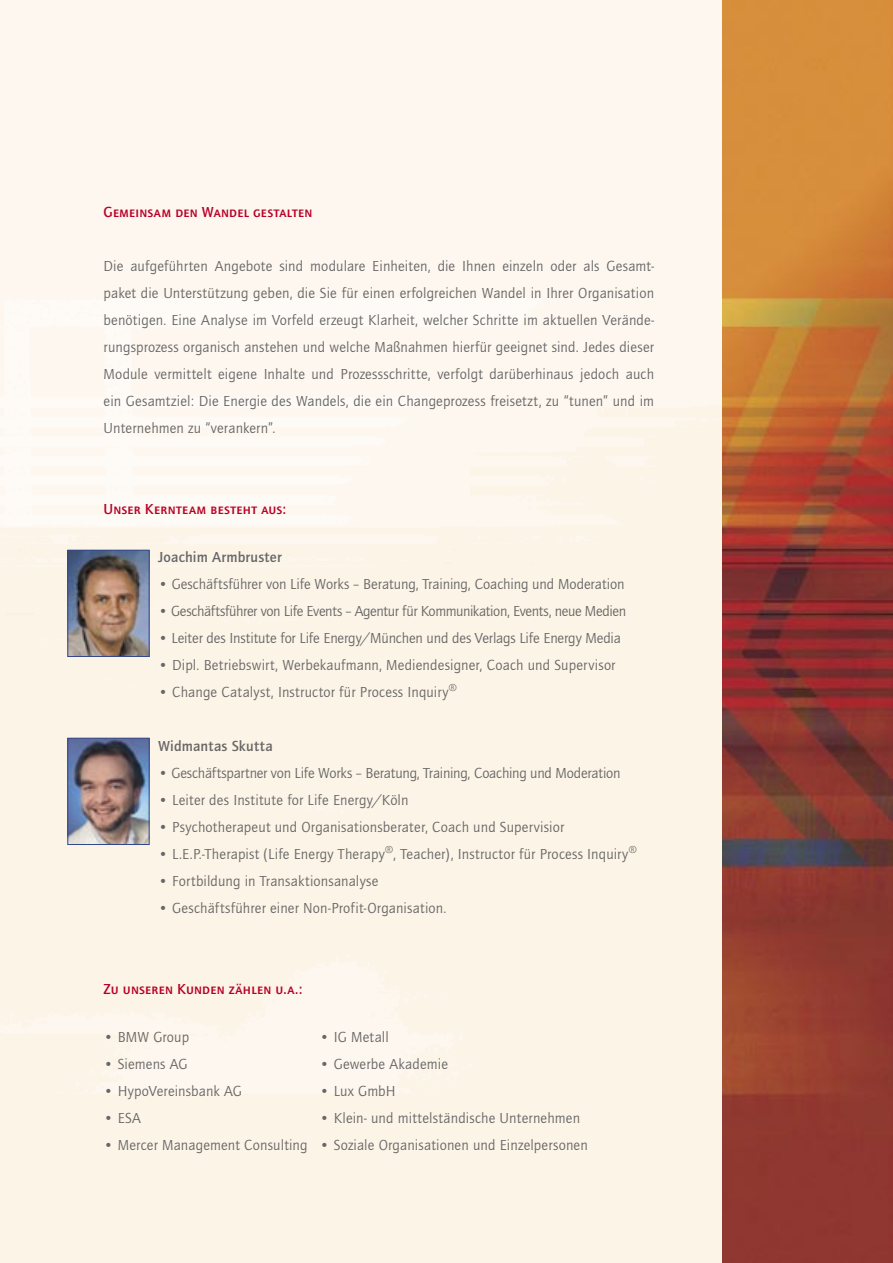
<style>
.page{position:relative;width:893px;height:1263px;background:#fff}
.page>*{position:absolute;margin:0;border:0;box-sizing:border-box;transform-origin:0 0}
.t1{font:15px/27px "Quay Itc T";letter-spacing:.01em;color:#686767;text-align:justify}
.t2{font:700 15px "Quay Itc SCT";letter-spacing:.015em;color:#b90027}
.t3{font:15px "Quay Itc T";letter-spacing:-.025em;color:#686767}
.t4{font:15px "Quay Itc T";letter-spacing:-.015em;color:#686767}
.t5{font:15px "Quay Itc T";letter-spacing:-.01em;color:#686767}
.t6{font:700 15px "Quay Itc T";letter-spacing:.015em;color:#686767}
</style>
<div class="page">
<div style="left:0;top:0;width:723px;height:1263px;background:#fcf4e7"></div>
<img style="left:723px;top:0;width:170px;height:1263px">
<img style="left:69px;top:552px;width:78px;height:103px">
<div style="left:67px;top:550px;width:82px;height:107px;border:1px solid #35488b"></div>
<img style="left:69px;top:740px;width:79px;height:103px">
<div style="left:67px;top:738px;width:83px;height:107px;border:1px solid #35488b"></div>
<p class="t2" style="left:104px;top:204px;width:210px">Gemeinsam den Wandel gestalten</p>
<p class="t1" style="left:104px;top:253px;width:552px">Die aufgeführten Angebote sind modulare Einheiten, die Ihnen einzeln oder als Gesamt&shy;paket die Unterstützung geben, die Sie für einen erfolgreichen Wandel in Ihrer Organisation benötigen. Eine Analyse im Vorfeld erzeugt Klarheit, welcher Schritte im aktuellen Verände&shy;rungsprozess organisch anstehen und welche Maßnahmen hierfür geeignet sind. Jedes dieser Module vermittelt eigene Inhalte und Prozessschritte, verfolgt darüberhinaus jedoch auch ein Gesamtziel: Die Energie des Wandels, die ein Changeprozess freisetzt, zu “tunen” und im Unternehmen zu “verankern”.</p>
<p class="t2" style="left:104px;top:501px;width:184px">Unser Kernteam besteht aus:</p>
<p class="t6" style="left:158px;top:548px;width:125px">Joachim Armbruster</p>
<p class="t1" style="left:158px;top:571px;width:468px">• Geschäftsführer von Life Works – Beratung, Training, Coaching und Moderation</p>
<p class="t3" style="left:158px;top:602px;width:470px">• Geschäftsführer von Life Events – Agentur für Kommunikation, Events, neue Medien</p>
<p class="t5" style="left:158px;top:629px;width:464px">• Leiter des Institute for Life Energy/München und des Verlags Life Energy Media</p>
<p class="t1" style="left:158px;top:652px;width:459px">• Dipl. Betriebswirt, Werbekaufmann, Mediendesigner, Coach und Supervisor</p>
<p class="t1" style="left:158px;top:679px;width:300px">• Change Catalyst, Instructor für Process Inquiry<sup>®</sup></p>
<p class="t6" style="left:158px;top:737px;width:116px">Widmantas Skutta</p>
<p class="t4" style="left:158px;top:764px;width:464px">• Geschäftspartner von Life Works – Beratung, Training, Coaching und Moderation</p>
<p class="t1" style="left:158px;top:787px;width:252px">• Leiter des Institute for Life Energy/Köln</p>
<p class="t1" style="left:158px;top:814px;width:408px">• Psychotherapeut und Organisationsberater, Coach und Supervisior</p>
<p class="t1" style="left:158px;top:841px;width:480px">• L.E.P.-Therapist (Life Energy Therapy<sup>®</sup>, Teacher), Instructor für Process Inquiry<sup>®</sup></p>
<p class="t1" style="left:158px;top:868px;width:222px">• Fortbildung in Transaktionsanalyse</p>
<p class="t1" style="left:158px;top:895px;width:290px">• Geschäftsführer einer Non-Profit-Organisation.</p>
<p class="t2" style="left:104px;top:981px;width:200px">Zu unseren Kunden zählen u.a.:</p>
<p class="t1" style="left:104px;top:1024px;width:87px">• BMW Group</p>
<p class="t1" style="left:320px;top:1024px;width:71px">• IG Metall</p>
<p class="t1" style="left:104px;top:1051px;width:86px">• Siemens AG</p>
<p class="t1" style="left:320px;top:1051px;width:130px">• Gewerbe Akademie</p>
<p class="t1" style="left:104px;top:1078px;width:140px">• HypoVereinsbank AG</p>
<p class="t1" style="left:320px;top:1078px;width:78px">• Lux GmbH</p>
<p class="t1" style="left:104px;top:1105px;width:39px">• ESA</p>
<p class="t1" style="left:320px;top:1105px;width:262px">• Klein- und mittelständische Unternehmen</p>
<p class="t1" style="left:104px;top:1132px;width:486px">• Mercer Management Consulting • Soziale Organisationen und Einzelpersonen</p>
</div>
